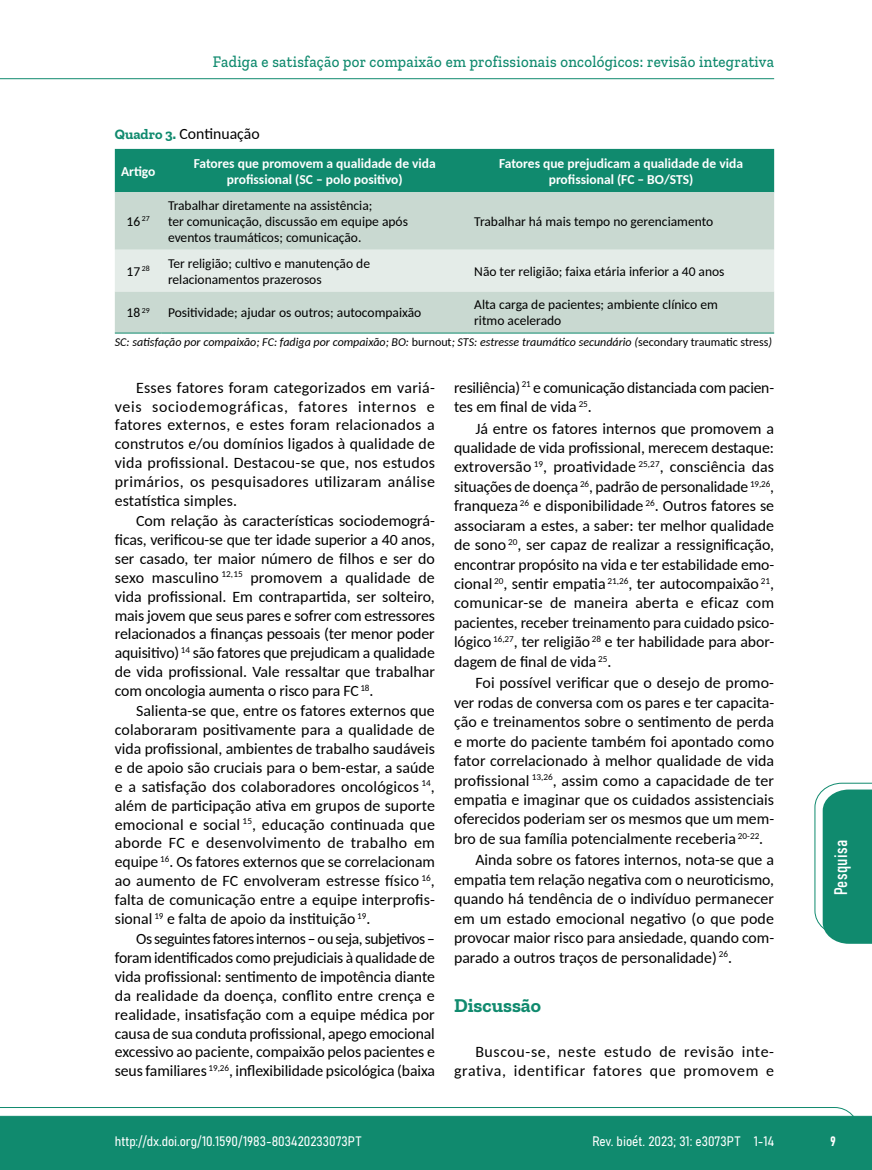
<style>
.page{position:relative;width:872px;height:1170px;background:#fff}
.page>*{position:absolute;margin:0;border:0;box-sizing:border-box;transform-origin:0 0}
.t1{font:700 19.5px "Zilla Slab";color:#108a6e}
.t2{font:18px "Bahnschrift";letter-spacing:.02em;color:#fff}
.t3{font:500 16.5px "Zilla Slab";letter-spacing:.02em;color:#108a6e;scale:.9 1}
.t4{font:15.75px/18.9px "Carlito";color:#000;text-align:justify}
.t5{font:15.75px/19.4px "Carlito";letter-spacing:.04em;color:#000;text-align:right}
.t6{font:13.5px/16.2px "Carlito";color:#000}
.t7{font:700 13.5px/16.2px "Carlito";color:#fff;text-align:center}
.t8{font:13.5px "Bahnschrift";color:#fff}
.t9{font:italic 12px "Carlito";color:#000}
.s1{font-family:"Zilla Slab";font-weight:700;font-size:14.25px;color:#108a6e}
.s2{font-style:normal}
</style>
<div class="page">
<svg style="left:0;top:1107px;width:859px;height:62px;background:#2e9880"></svg>
<hr style="left:0;top:78px;width:774px;height:1px;background:#108a6e">
<div style="left:115px;top:149px;width:659px;height:43px;background:#108a6e"></div>
<div style="left:115px;top:192px;width:659px;height:140px;background:#c9d9d1"></div>
<div style="left:115px;top:250px;width:659px;height:41px;background:#e4ece8"></div>
<hr style="left:115px;top:332px;width:47px;height:1px;background:#108a6e">
<hr style="left:162px;top:332px;width:306px;height:1px;background:#108a6e">
<hr style="left:468px;top:332px;width:306px;height:1px;background:#108a6e">
<svg style="left:814px;top:782px;width:58px;height:161px"></svg>
<p class="t3" style="left:213px;top:53px;width:625px">Fadiga e satisfação por compaixão em profissionais oncológicos: revisão integrativa</p>
<p class="t4" style="left:115px;top:124px;width:146px"><span class="s1">Quadro 3.</span> Continuação</p>
<p class="t7" style="left:121px;top:162px;width:36px">Artigo</p>
<p class="t7" style="left:194px;top:154px;width:244px">Fatores que promovem a qualidade de vida profissional (SC – polo positivo)</p>
<p class="t7" style="left:499px;top:154px;width:245px">Fatores que prejudicam a qualidade de vida profissional (FC – BO/STS)</p>
<p class="t6" style="left:127px;top:213px;width:25px">16 <sup>27</sup></p>
<p class="t6" style="left:168px;top:196px;width:241px">Trabalhar diretamente na assistência;<br>ter comunicação, discussão em equipe após eventos traumáticos; comunicação.</p>
<p class="t6" style="left:474px;top:213px;width:240px">Trabalhar há mais tempo no gerenciamento</p>
<p class="t6" style="left:127px;top:262px;width:25px">17 <sup>28</sup></p>
<p class="t6" style="left:168px;top:254px;width:203px">Ter religião; cultivo e manutenção de relacionamentos prazerosos</p>
<p class="t6" style="left:474px;top:262px;width:252px">Não ter religião; faixa etária inferior a 40 anos</p>
<p class="t6" style="left:127px;top:304px;width:25px">18 <sup>29</sup></p>
<p class="t6" style="left:168px;top:304px;width:255px">Positividade; ajudar os outros; autocompaixão</p>
<p class="t6" style="left:474px;top:296px;width:245px">Alta carga de pacientes; ambiente clínico em ritmo acelerado</p>
<p class="t9" style="left:115px;top:334px;width:659px">SC: satisfação por compaixão; FC: fadiga por compaixão; BO: <span class="s2">burnout</span>; STS: estresse traumático secundário (<span class="s2">secondary traumatic stress</span>)</p>
<p class="t4" style="left:115px;top:377px;width:322px;text-indent:21px">Esses fatores foram categorizados em variá&shy;veis sociodemográficas, fatores internos e fatores externos, e estes foram relacionados a construtos e/ou domínios ligados à qualidade de vida profissional. Destacou-se que, nos estudos primários, os pesquisadores utilizaram análise estatística simples.</p>
<p class="t4" style="left:115px;top:510px;width:321px;text-indent:21px">Com relação às características sociodemográ&shy;ficas, verificou-se que ter idade superior a 40 anos, ser casado, ter maior número de filhos e ser do sexo masculino <sup>12,15</sup> promovem a qualidade de vida profissional. Em contrapartida, ser solteiro, mais jovem que seus pares e sofrer com estressores relacionados a finanças pessoais (ter menor poder aquisitivo) <sup>14</sup> são fatores que prejudicam a qualidade de vida profissional. Vale ressaltar que trabalhar com oncologia aumenta o risco para FC <sup>18</sup>.</p>
<p class="t4" style="left:115px;top:700px;width:322px;text-indent:21px">Salienta-se que, entre os fatores externos que colaboraram positivamente para a qualidade de vida profissional, ambientes de trabalho saudáveis e de apoio são cruciais para o bem-estar, a saúde e a satisfação dos colaboradores oncológicos <sup>14</sup>, além de participação ativa em grupos de suporte emocional e social <sup>15</sup>, educação continuada que aborde FC e desenvolvimento de trabalho em equipe <sup>16</sup>. Os fatores externos que se correlacionam ao aumento de FC envolveram estresse físico <sup>16</sup>, falta de comunicação entre a equipe interprofis&shy;sional <sup>19</sup> e falta de apoio da instituição <sup>19</sup>.</p>
<p class="t4" style="left:115px;top:928px;width:322px;text-indent:21px">Os seguintes fatores internos – ou seja, subjetivos– foram identificados como prejudiciais à qualidade de vida profissional: sentimento de impotência diante da realidade da doença, conflito entre crença e realidade, insatisfação com a equipe médica por causa de sua conduta profissional, apego emocional excessivo ao paciente, compaixão pelos pacientes e seus familiares <sup>19,26</sup>, inflexibilidade psicológica (baixa</p>
<p class="t4" style="left:454px;top:377px;width:321px;line-height:19.4px">resiliência) <sup>21</sup> e comunicação distanciada com pacien&shy;tes em final de vida <sup>25</sup>.</p>
<p class="t4" style="left:454px;top:418px;width:321px;line-height:19.4px;text-indent:21px">Já entre os fatores internos que promovem a qualidade de vida profissional, merecem destaque: extroversão <sup>19</sup>, proatividade <sup>25,27</sup>, consciência das situações de doença <sup>26</sup>, padrão de personalidade <sup>19,26</sup>, franqueza <sup>26</sup> e disponibilidade <sup>26</sup>. Outros fatores se associaram a estes, a saber: ter melhor qualidade de sono <sup>20</sup>, ser capaz de realizar a ressignificação, encontrar propósito na vida e ter estabilidade emo&shy;cional <sup>20</sup>, sentir empatia <sup>21,26</sup>, ter autocompaixão <sup>21</sup>, comunicar-se de maneira aberta e eficaz com pacientes, receber treinamento para cuidado psico&shy;lógico <sup>16,27</sup>, ter religião <sup>28</sup> e ter habilidade para abor&shy;dagem de final de vida <sup>25</sup>.</p>
<p class="t4" style="left:454px;top:672px;width:321px;line-height:19.4px;text-indent:21px">Foi possível verificar que o desejo de promo&shy;ver rodas de conversa com os pares e ter capacita&shy;ção e treinamentos sobre o sentimento de perda e morte do paciente também foi apontado como fator correlacionado à melhor qualidade de vida profissional <sup>13,26</sup>, assim como a capacidade de ter empatia e imaginar que os cuidados assistenciais oferecidos poderiam ser os mesmos que um mem&shy;bro de sua família potencialmente receberia <sup>20-22</sup>.</p>
<p class="t4" style="left:454px;top:849px;width:322px;line-height:19.4px;text-indent:21px">Ainda sobre os fatores internos, nota-se que a empatia tem relação negativa com o neuroticismo, quando há tendência de o indivíduo permanecer em um estado emocional negativo (o que pode provocar maior risco para ansiedade, quando com&shy;parado a outros traços de personalidade) <sup>26</sup>.</p>
<p class="t1" style="left:454px;top:994px;width:88px">Discussão</p>
<p class="t5" style="left:454px;top:1041px;width:321px">Buscou-se, neste estudo de revisão inte&shy;grativa, identificar fatores que promovem e</p>
<p class="t2" style="left:827px;top:895px;width:57px;rotate:-90deg">Pesquisa</p>
<p class="t8" style="left:115px;top:1131px;width:248px">http://dx.doi.org/10.1590/1983-803420233073PT</p>
<p class="t8" style="left:592px;top:1131px;width:183px">Rev. bioét. 2023; 31: e3073PT 1-14</p>
<p class="t8" style="left:830px;top:1130px;width:7px">9</p>
</div>
